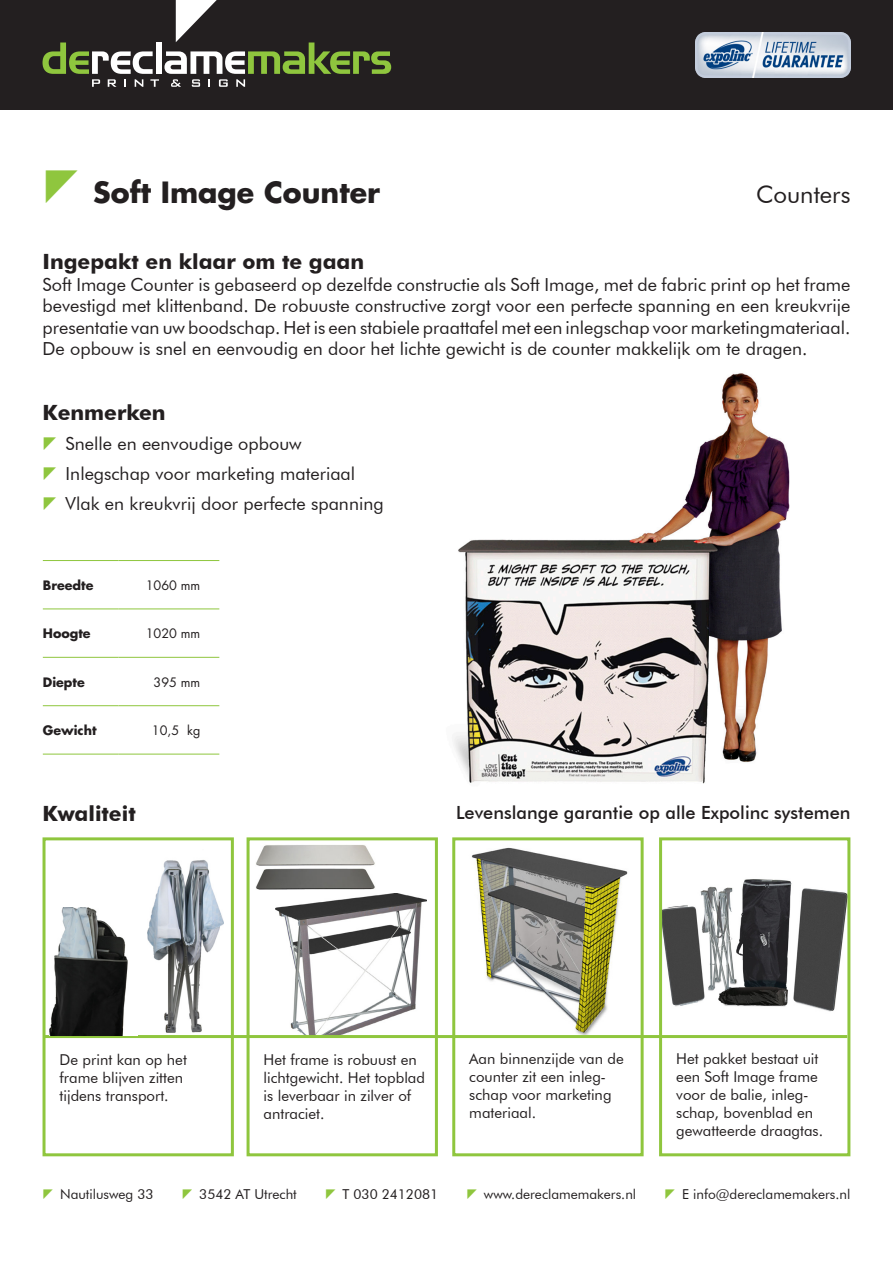
<style>
.page{position:relative;width:893px;height:1263px;background:#fff}
.page>*{position:absolute;margin:0;border:0;box-sizing:border-box;transform-origin:0 0}
.t1{font:700 28.5px "Futura Std";color:#231f20}
.t2{font:24px "Futura BT";color:#231f20}
.t3{font:700 21px "Futura BT";color:#231f20}
.t4{font:500 18.15px "Futura BT";color:#231f20}
.t5{font:18px/21.6px "Futura BT";color:#231f20;text-align:justify}
.t6{font:15px/18px "Futura BT";color:#231f20}
.t7{font:13.65px "Futura BT";color:#231f20}
.t8{font:700 12.6px "Futura Std";color:#231f20}
.t9{font:12.6px "Futura Std";color:#231f20}
.s1{font-family:"Reclamemakers Driehoek";font-weight:400;font-size:46.5px;color:#8fc63e}
.s2{font-family:"Reclamemakers Driehoek";color:#8fc63e}
</style>
<div class="page">
<div style="left:0;top:0;width:893px;height:109px;background:#231f20"></div>
<svg style="left:43px;top:0;width:348px;height:87px"></svg>
<img style="left:148px;top:860px;width:76px;height:172px">
<div style="left:43px;top:837px;width:191px;height:319px;border:3px solid #8fc63e"></div>
<img style="left:276px;top:893px;width:150px;height:142px">
<div style="left:247px;top:837px;width:191px;height:319px;border:3px solid #8fc63e"></div>
<svg style="left:452px;top:837px;width:192px;height:320px"></svg>
<div style="left:456px;top:1037px;width:183px;height:114px;background:#fff"></div>
<svg style="left:659px;top:837px;width:192px;height:320px"></svg>
<div style="left:664px;top:1037px;width:183px;height:114px;background:#fff"></div>
<hr style="left:44px;top:1035px;width:803px;height:3px;background:#8fc63e">
<hr style="left:43px;top:560px;width:76px;height:1px;background:#8fc63e">
<hr style="left:119px;top:560px;width:100px;height:1px;background:#8fc63e">
<hr style="left:43px;top:609px;width:76px;height:1px;background:#8fc63e">
<hr style="left:119px;top:609px;width:100px;height:1px;background:#8fc63e">
<hr style="left:43px;top:657px;width:76px;height:1px;background:#8fc63e">
<hr style="left:119px;top:657px;width:100px;height:1px;background:#8fc63e">
<hr style="left:43px;top:705px;width:76px;height:1px;background:#8fc63e">
<hr style="left:119px;top:705px;width:100px;height:1px;background:#8fc63e">
<hr style="left:43px;top:754px;width:76px;height:1px;background:#8fc63e">
<hr style="left:119px;top:754px;width:100px;height:1px;background:#8fc63e">
<img style="left:454px;top:373px;width:336px;height:411px">
<img style="left:50px;top:907px;width:78px;height:128px">
<img style="left:695px;top:33px;width:155px;height:45px">
<img style="left:256px;top:845px;width:119px;height:45px">
<p class="t1" style="left:43px;top:174px;width:339px"><span class="s1">A</span> Soft Image Counter</p>
<p class="t2" style="left:756px;top:180px;width:96px">Counters</p>
<p class="t3" style="left:43px;top:249px;width:323px">Ingepakt en klaar om te gaan</p>
<p class="t5" style="left:43px;top:273px;width:809px">Soft Image Counter is gebaseerd op dezelfde constructie als Soft Image, met de fabric print op het frame bevestigd met klittenband. De robuuste constructive zorgt voor een perfecte spanning en een kreukvrije presentatie van uw boodschap. Het is een stabiele praattafel met een inlegschap voor marketingmateriaal.<br>De opbouw is snel en eenvoudig en door het lichte gewicht is de counter makkelijk om te dragen.</p>
<p class="t3" style="left:43px;top:400px;width:125px">Kenmerken</p>
<p class="t5" style="left:43px;top:433px;width:261px"><span class="s2">A</span> Snelle en eenvoudige opbouw</p>
<p class="t5" style="left:43px;top:463px;width:314px"><span class="s2">A</span> Inlegschap voor marketing materiaal</p>
<p class="t5" style="left:43px;top:493px;width:343px"><span class="s2">A</span> Vlak en kreukvrij door perfecte spanning</p>
<p class="t8" style="left:43px;top:577px;width:52px">Breedte</p>
<p class="t9" style="left:146px;top:577px;width:56px">1060 mm</p>
<p class="t8" style="left:43px;top:625px;width:49px">Hoogte</p>
<p class="t9" style="left:146px;top:626px;width:56px">1020 mm</p>
<p class="t8" style="left:43px;top:674px;width:43px">Diepte</p>
<p class="t9" style="left:154px;top:674px;width:48px">395 mm</p>
<p class="t8" style="left:43px;top:722px;width:55px">Gewicht</p>
<p class="t9" style="left:152px;top:722px;width:50px">10,5 kg</p>
<p class="t3" style="left:43px;top:800px;width:95px">Kwaliteit</p>
<p class="t4" style="left:456px;top:801px;width:396px">Levenslange garantie op alle Expolinc systemen</p>
<p class="t6" style="left:60px;top:1050px;width:129px">De print kan op het frame blijven zitten tijdens transport.</p>
<p class="t6" style="left:264px;top:1050px;width:163px">Het frame is robuust en lichtgewicht. Het topblad is leverbaar in zilver of antraciet.</p>
<p class="t6" style="left:469px;top:1049px;width:156px">Aan binnenzijde van de</p>
<p class="t6" style="left:469px;top:1067px;width:138px">counter zit een inleg-</p>
<p class="t6" style="left:469px;top:1085px;width:144px">schap voor marketing materiaal.</p>
<p class="t6" style="left:676px;top:1049px;width:144px">Het pakket bestaat uit</p>
<p class="t6" style="left:676px;top:1067px;width:143px">een Soft Image frame</p>
<p class="t6" style="left:676px;top:1085px;width:148px">voor de balie, inleg&shy;schap, bovenblad en gewatteerde draagtas.</p>
<p class="t7" style="left:43px;top:1186px;width:113px"><span class="s2">A</span> Nautilusweg 33</p>
<p class="t7" style="left:182px;top:1186px;width:117px"><span class="s2">A</span> 3542 AT Utrecht</p>
<p class="t7" style="left:325px;top:1186px;width:115px"><span class="s2">A</span> T 030 2412081</p>
<p class="t7" style="left:466px;top:1186px;width:171px"><span class="s2">A</span> www.dereclamemakers.nl</p>
<p class="t7" style="left:664px;top:1186px;width:187px"><span class="s2">A</span> E info@dereclamemakers.nl</p>
</div>
